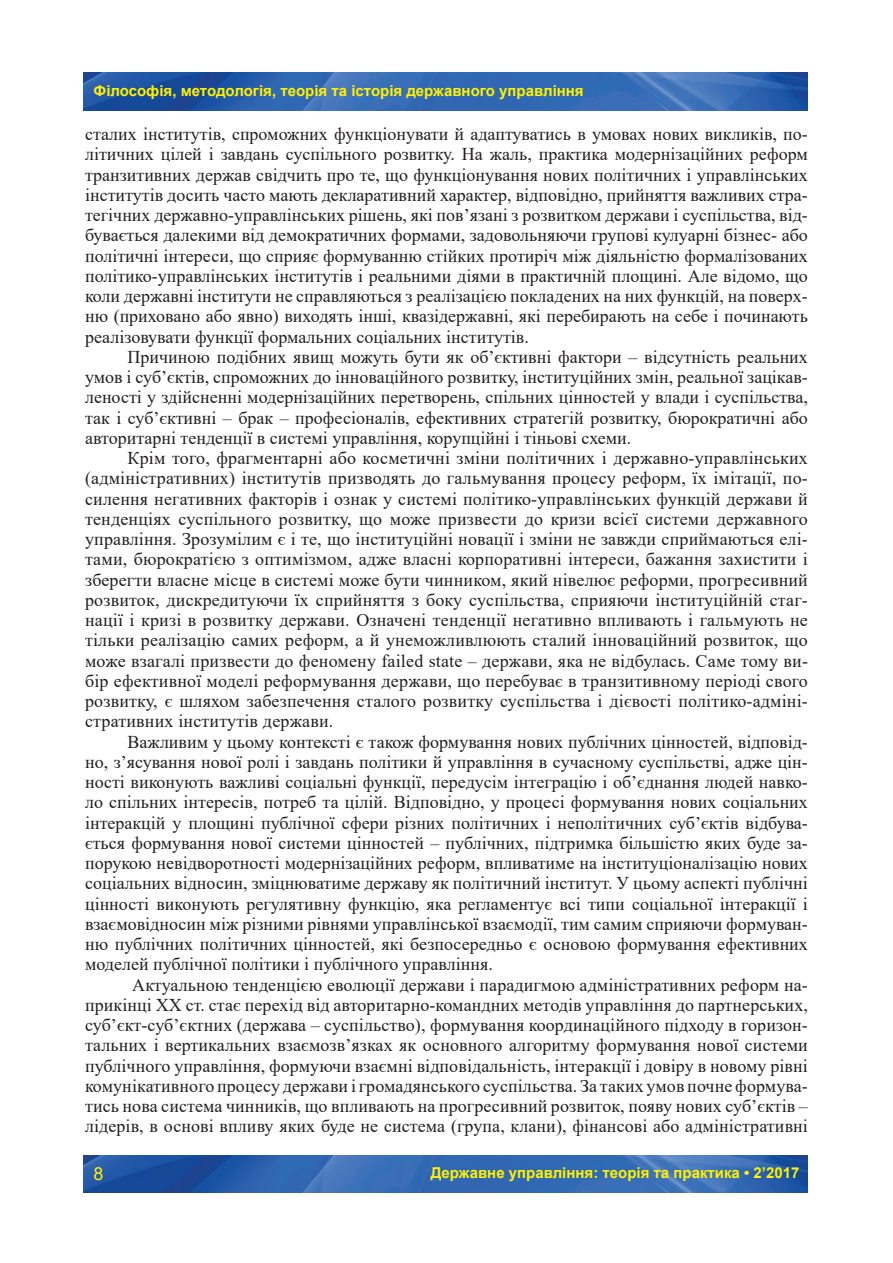
<style>
.page{position:relative;width:893px;height:1263px;background:#fff}
.page>*{position:absolute;margin:0;border:0;box-sizing:border-box;transform-origin:0 0}
.t1{font:18px/20.2px "Times New Roman";color:#231f20;text-align:justify}
.t2{font:18px "Arial";color:#fff101}
.t3{font:700 15px "Arial";color:#fff101}
</style>
<div class="page">
<img style="left:84px;top:1155px;width:724px;height:37px">
<img style="left:84px;top:73px;width:724px;height:37px">
<p class="t3" style="left:94px;top:80px;width:492px">Філософія, методологія, теорія та історія державного управління</p>
<p class="t1" style="left:85px;top:123px;width:724px">сталих інститутів, спроможних функціонувати й адаптуватись в умовах нових викликів, по&shy;літичних цілей і завдань суспільного розвитку. На жаль, практика модернізаційних реформ транзитивних держав свідчить про те, що функціонування нових політичних і управлінських інститутів досить часто мають декларативний характер, відповідно, прийняття важливих стра&shy;тегічних державно-управлінських рішень, які пов’язані з розвитком держави і суспільства, від&shy;бувається далекими від демократичних формами, задовольняючи групові кулуарні бізнес- або політичні інтереси, що сприяє формуванню стійких протиріч між діяльністю формалізованих політико-управлінських інститутів і реальними діями в практичній площині. Але відомо, що коли державні інститути не справляються з реалізацією покладених на них функцій, на поверх&shy;ню (приховано або явно) виходять інші, квазідержавні, які перебирають на себе і починають реалізовувати функції формальних соціальних інститутів.</p>
<p class="t1" style="left:85px;top:346px;width:724px;text-indent:43px">Причиною подібних явищ можуть бути як об’єктивні фактори – відсутність реальних умов і суб’єктів, спроможних до інноваційного розвитку, інституційних змін, реальної зацікав&shy;леності у здійсненні модернізаційних перетворень, спільних цінностей у влади і суспільства, так і суб’єктивні – брак – професіоналів, ефективних стратегій розвитку, бюрократичні або авторитарні тенденції в системі управління, корупційні і тіньові схеми.</p>
<p class="t1" style="left:85px;top:447px;width:724px;text-indent:43px">Крім того, фрагментарні або косметичні зміни політичних і державно-управлінських (адміністративних) інститутів призводять до гальмування процесу реформ, їх імітації, по&shy;силення негативних факторів і ознак у системі політико-управлінських функцій держави й тенденціях суспільного розвитку, що може призвести до кризи всієї системи державного управління. Зрозумілим є і те, що інституційні новації і зміни не завжди сприймаються елі&shy;тами, бюрократією з оптимізмом, адже власні корпоративні інтереси, бажання захистити і зберегти власне місце в системі може бути чинником, який нівелює реформи, прогресивний розвиток, дискредитуючи їх сприйняття з боку суспільства, сприяючи інституційній стаг&shy;нації і кризі в розвитку держави. Означені тенденції негативно впливають і гальмують не тільки реалізацію самих реформ, а й унеможливлюють сталий інноваційний розвиток, що може взагалі призвести до феномену failed state – держави, яка не відбулась. Саме тому ви&shy;бір ефективної моделі реформування держави, що перебуває в транзитивному періоді свого розвитку, є шляхом забезпечення сталого розвитку суспільства і дієвості політико-адміні&shy;стративних інститутів держави.</p>
<p class="t1" style="left:85px;top:731px;width:724px;text-indent:43px">Важливим у цьому контексті є також формування нових публічних цінностей, відповід&shy;но, з’ясування нової ролі і завдань політики й управління в сучасному суспільстві, адже цін&shy;ності виконують важливі соціальні функції, передусім інтеграцію і об’єднання людей навко&shy;ло спільних інтересів, потреб та цілій. Відповідно, у процесі формування нових соціальних інтеракцій у площині публічної сфери різних політичних і неполітичних суб’єктів відбува&shy;ється формування нової системи цінностей – публічних, підтримка більшістю яких буде за&shy;порукою невідворотності модернізаційних реформ, впливатиме на інституціоналізацію нових соціальних відносин, зміцнюватиме державу як політичний інститут. У цьому аспекті публічні цінності виконують регулятивну функцію, яка регламентує всі типи соціальної інтеракції і взаємовідносин між різними рівнями управлінської взаємодії, тим самим сприяючи формуван&shy;ню публічних політичних цінностей, які безпосередньо є основою формування ефективних моделей публічної політики і публічного управління.</p>
<p class="t1" style="left:85px;top:974px;width:724px;text-indent:47px">Актуальною тенденцією еволюції держави і парадигмою адміністративних реформ на&shy;прикінці ХХ ст. стає перехід від авторитарно-командних методів управління до партнерських, суб’єкт-суб’єктних (держава – суспільство), формування координаційного підходу в горизон&shy;тальних і вертикальних взаємозв’язках як основного алгоритму формування нової системи публічного управління, формуючи взаємні відповідальність, інтеракції і довіру в новому рівні комунікативного процесу держави і громадянського суспільства. За таких умов почне формува&shy;тись нова система чинників, що впливають на прогресивний розвиток, появу нових суб’єктів – лідерів, в основі впливу яких буде не система (група, клани), фінансові або адміністративні</p>
<p class="t2" style="left:94px;top:1161px;width:12px">8</p>
<p class="t3" style="left:431px;top:1162px;width:370px">Державне управління: теорія та практика • 2’2017</p>
</div>
